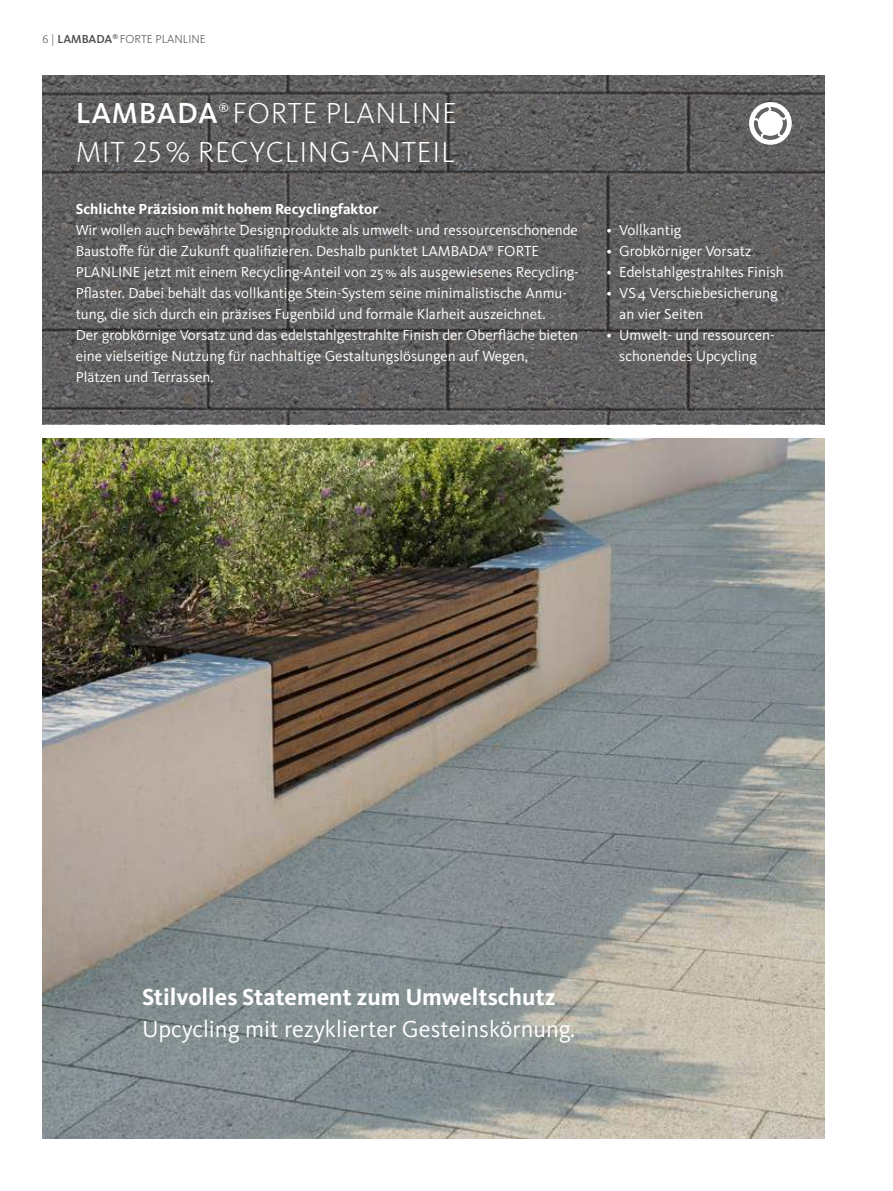
<style>
.page{position:relative;width:893px;height:1191px;background:#fff}
.page>*{position:absolute;margin:0;border:0;box-sizing:border-box;transform-origin:0 0}
.t1{font:300 30px/39px "Kievit Pro";letter-spacing:.025em;color:#fff;text-align:right}
.t2{font:500 30px "Kievit Pro";letter-spacing:.025em;color:#fff}
.t3{font:24px "Kievit Pro";color:#fff}
.t4{font:700 24px "Kievit Pro";color:#fff}
.t5{font:15px/21px "Kievit Pro";color:#fff}
.t6{font:700 15px "Kievit Pro";color:#fff}
.t7{font:12.3px "Kievit Pro";color:#fff}
.t8{font:300 12px "Kievit Pro";color:#484847}
.s1{font-weight:500}
</style>
<div class="page">
<svg style="left:43px;top:75px;width:781px;height:349px;background:#5f5e5f"></svg>
<img style="left:43px;top:438px;width:782px;height:700px">
<div style="left:749px;top:102px;width:43px;height:43px;background:#fff;border-radius:50%"></div>
<svg style="left:754px;top:107px;width:33px;height:33px"></svg>
<p class="t8" style="left:43px;top:32px;width:165px">6 | <span class="s1">LAMBADA</span><sup>®</sup> FORTE PLANLINE</p>
<h1 class="t1" style="left:76px;top:93px;width:383px">FORTE PLANLINE<br>MIT 25 % RECYCLING-ANTEIL</h1>
<h1 class="t2" style="left:76px;top:95px;width:144px">LAMBADA</h1>
<p class="t7" style="left:219px;top:100px;width:12px">®</p>
<p class="t6" style="left:76px;top:200px;width:304px">Schlichte Präzision mit hohem Recyclingfaktor</p>
<p class="t5" style="left:76px;top:220px;width:505px">Wir wollen auch bewährte Designprodukte als umwelt- und ressourcenschonende Baustoffe für die Zukunft qualifizieren. Deshalb punktet LAMBADA<sup>®</sup> FORTE PLANLINE jetzt mit einem Recycling-Anteil von 25% als ausgewiesenes Recycling-Pflaster. Dabei behält das vollkantige Stein-System seine minimalistische Anmu&shy;tung, die sich durch ein präzises Fugenbild und formale Klarheit auszeichnet.<br>Der grobkörnige Vorsatz und das edelstahlgestrahlte Finish der Oberfläche bieten eine vielseitige Nutzung für nachhaltige Gestaltungslösungen auf Wegen,<br>Plätzen und Terrassen.</p>
<p class="t5" style="left:606px;top:220px;width:76px">• Vollkantig</p>
<p class="t5" style="left:606px;top:241px;width:146px">• Grobkörniger Vorsatz</p>
<p class="t5" style="left:606px;top:262px;width:179px">• Edelstahlgestrahltes Finish</p>
<p class="t5" style="left:619px;top:283px;width:160px;text-indent:-13px">• VS4 Verschiebesicherung an vier Seiten</p>
<p class="t5" style="left:606px;top:325px;width:170px;text-align:center">• Umwelt- und ressourcen&shy;schonendes Upcycling</p>
<h2 class="t4" style="left:142px;top:982px;width:415px">Stilvolles Statement zum Umweltschutz</h2>
<h2 class="t3" style="left:142px;top:1014px;width:435px">Upcycling mit rezyklierter Gesteinskörnung.</h2>
</div>
